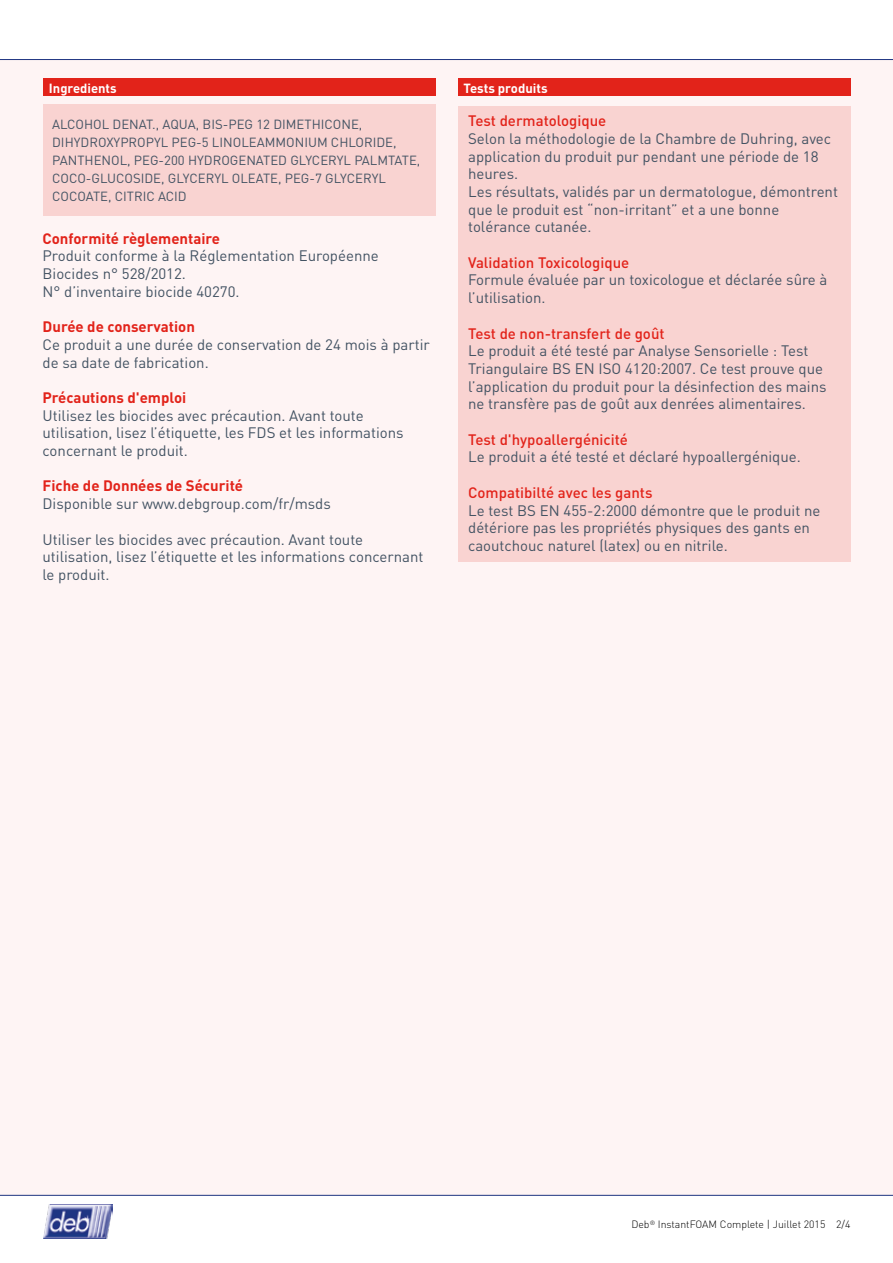
<style>
.page{position:relative;width:893px;height:1263px;background:#fff}
.page>*{position:absolute;margin:0;border:0;box-sizing:border-box;transform-origin:0 0}
.t1{font:15px/17.7px "DIN";color:#435363}
.t2{font:500 15px "DIN";color:#e2231a}
.t3{font:700 15px "DIN";color:#e2231a}
.t4{font:13.2px/18px "DIN";color:#435363}
.t5{font:700 13.2px "DIN";color:#fff}
.t6{font:300 10.5px "DIN";color:#000}
</style>
<div class="page">
<div style="left:0;top:60px;width:893px;height:1136px;background:#fef4f4"></div>
<hr style="left:0;top:1195px;width:893px;height:1px;background:#1e3582">
<hr style="left:0;top:59px;width:893px;height:1px;background:#1e3582">
<img style="left:43px;top:1204px;width:70px;height:34px">
<div style="left:43px;top:79px;width:393px;height:17px;background:#e2231a"></div>
<div style="left:43px;top:105px;width:393px;height:111px;background:#f9d3d1"></div>
<div style="left:458px;top:79px;width:392px;height:17px;background:#e2231a"></div>
<div style="left:458px;top:106px;width:392px;height:455px;background:#f9d3d1"></div>
<p class="t5" style="left:49px;top:80px;width:69px">Ingredients</p>
<p class="t4" style="left:52px;top:115px;width:370px">ALCOHOL DENAT., AQUA, BIS-PEG 12 DIMETHICONE, DIHYDROXYPROPYL PEG-5 LINOLEAMMONIUM CHLORIDE, PANTHENOL, PEG-200 HYDROGENATED GLYCERYL PALMTATE, COCO-GLUCOSIDE, GLYCERYL OLEATE, PEG-7 GLYCERYL COCOATE, CITRIC ACID</p>
<p class="t3" style="left:43px;top:228px;width:179px">Conformité règlementaire</p>
<p class="t1" style="left:43px;top:247px;width:338px">Produit conforme à la Réglementation Européenne<br>Biocides n° 528/2012.<br>N° d’inventaire biocide 40270.</p>
<p class="t3" style="left:43px;top:317px;width:154px">Durée de conservation</p>
<p class="t1" style="left:43px;top:335px;width:389px">Ce produit a une durée de conservation de 24 mois à partir de sa date de fabrication.</p>
<p class="t3" style="left:43px;top:388px;width:145px">Précautions d'emploi</p>
<p class="t1" style="left:43px;top:406px;width:363px">Utilisez les biocides avec précaution. Avant toute utilisation, lisez l’étiquette, les FDS et les informations concernant le produit.</p>
<p class="t3" style="left:43px;top:476px;width:202px">Fiche de Données de Sécurité</p>
<p class="t1" style="left:43px;top:495px;width:290px">Disponible sur www.debgroup.com/fr/msds</p>
<p class="t1" style="left:43px;top:530px;width:383px">Utiliser les biocides avec précaution. Avant toute utilisation, lisez l’étiquette et les informations concernant le produit.</p>
<p class="t5" style="left:463px;top:80px;width:86px">Tests produits</p>
<p class="t2" style="left:468px;top:111px;width:140px">Test dermatologique</p>
<p class="t1" style="left:468px;top:129px;width:371px">Selon la méthodologie de la Chambre de Duhring, avec application du produit pur pendant une période de 18 heures.<br>Les résultats, validés par un dermatologue, démontrent que le produit est “non-irritant” et a une bonne tolérance cutanée.</p>
<p class="t2" style="left:468px;top:253px;width:163px">Validation Toxicologique</p>
<p class="t1" style="left:468px;top:271px;width:361px">Formule évaluée par un toxicologue et déclarée sûre à l’utilisation.</p>
<p class="t2" style="left:468px;top:324px;width:198px">Test de non-transfert de goût</p>
<p class="t1" style="left:468px;top:342px;width:360px">Le produit a été testé par Analyse Sensorielle : Test Triangulaire BS EN ISO 4120:2007. Ce test prouve que l’application du produit pour la désinfection des mains ne transfère pas de goût aux denrées alimentaires.</p>
<p class="t2" style="left:468px;top:430px;width:161px">Test d'hypoallergénicité</p>
<p class="t1" style="left:468px;top:448px;width:334px">Le produit a été testé et déclaré hypoallergénique.</p>
<p class="t2" style="left:468px;top:483px;width:186px">Compatibilté avec les gants</p>
<p class="t1" style="left:468px;top:501px;width:354px">Le test BS EN 455-2:2000 démontre que le produit ne détériore pas les propriétés physiques des gants en caoutchouc naturel (latex) ou en nitrile.</p>
<p class="t6" style="left:631px;top:1218px;width:221px">Deb<sup>®</sup> InstantFOAM Complete | Juillet 2015 2/4</p>
</div>
